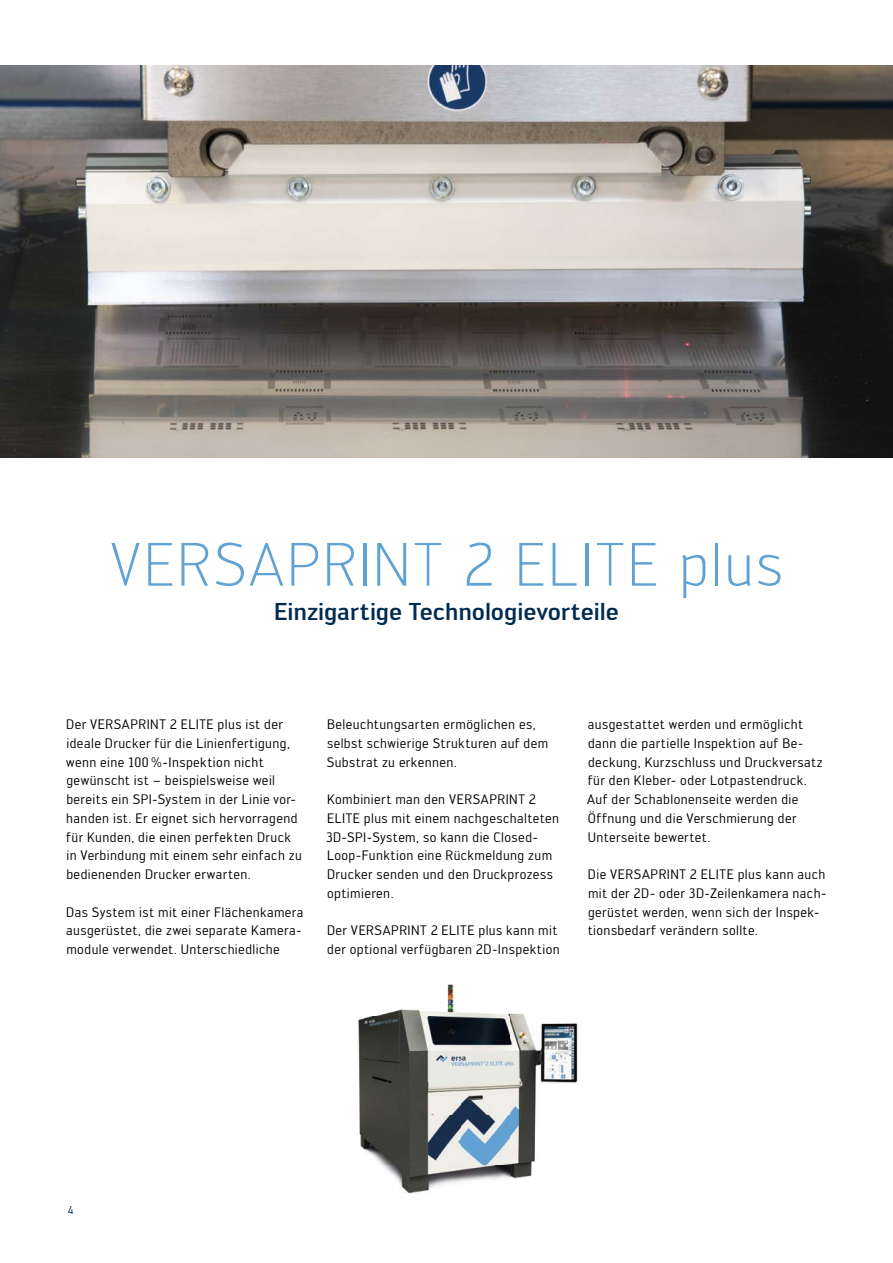
<style>
.page{position:relative;width:893px;height:1263px;background:#fff}
.page>*{position:absolute;margin:0;border:0;box-sizing:border-box;transform-origin:0 0}
.t1{font:300 60px "Engel";letter-spacing:.05em;color:#60a2d4}
.t2{font:500 24px "Engel";letter-spacing:-.005em;color:#002c50}
.t3{font:13.5px/18.8px "Engel";letter-spacing:.03em;color:#000}
.t4{font:11.25px "Engel";color:#002c50}
</style>
<div class="page">
<img style="left:0;top:66px;width:893px;height:391px">
<img style="left:358px;top:984px;width:220px;height:210px">
<h1 class="t1" style="left:110px;top:530px;width:674px">VERSAPRINT 2 ELITE plus</h1>
<h2 class="t2" style="left:274px;top:597px;width:346px">Einzigartige Technologievorteile</h2>
<p class="t3" style="left:66px;top:715px;width:237px">Der VERSAPRINT 2 ELITE plus ist der ideale Drucker für die Linienfertigung, wenn eine 100 %-Inspektion nicht gewünscht ist – beispielsweise weil bereits ein SPI-System in der Linie vor&shy;handen ist. Er eignet sich hervorragend für Kunden, die einen perfekten Druck in Verbindung mit einem sehr einfach zu bedienenden Drucker erwarten.</p>
<p class="t3" style="left:66px;top:902px;width:239px">Das System ist mit einer Flächenkamera ausgerüstet, die zwei separate Kamera&shy;module verwendet. Unterschiedliche</p>
<p class="t3" style="left:327px;top:715px;width:223px">Beleuchtungsarten ermöglichen es, selbst schwierige Strukturen auf dem<br>Substrat zu erkennen.</p>
<p class="t3" style="left:326px;top:790px;width:235px">Kombiniert man den VERSAPRINT 2<br>ELITE plus mit einem nachgeschalteten<br>3D-SPI-System, so kann die Closed-<br>Loop-Funktion eine Rückmeldung zum<br>Drucker senden und den Druckprozess optimieren.</p>
<p class="t3" style="left:327px;top:921px;width:234px">Der VERSAPRINT 2 ELITE plus kann mit der optional verfügbaren 2D-Inspektion</p>
<p class="t3" style="left:587px;top:715px;width:237px">ausgestattet werden und ermöglicht dann die partielle Inspektion auf Be&shy;deckung, Kurzschluss und Druckversatz für den Kleber- oder Lotpastendruck.<br>Auf der Schablonenseite werden die Öffnung und die Verschmierung der Unterseite bewertet.</p>
<p class="t3" style="left:588px;top:865px;width:240px">Die VERSAPRINT 2 ELITE plus kann auch mit der 2D- oder 3D-Zeilenkamera nach&shy;gerüstet werden, wenn sich der Inspek&shy;tionsbedarf verändern sollte.</p>
<p class="t4" style="left:68px;top:1203px;width:7px">4</p>
</div>
